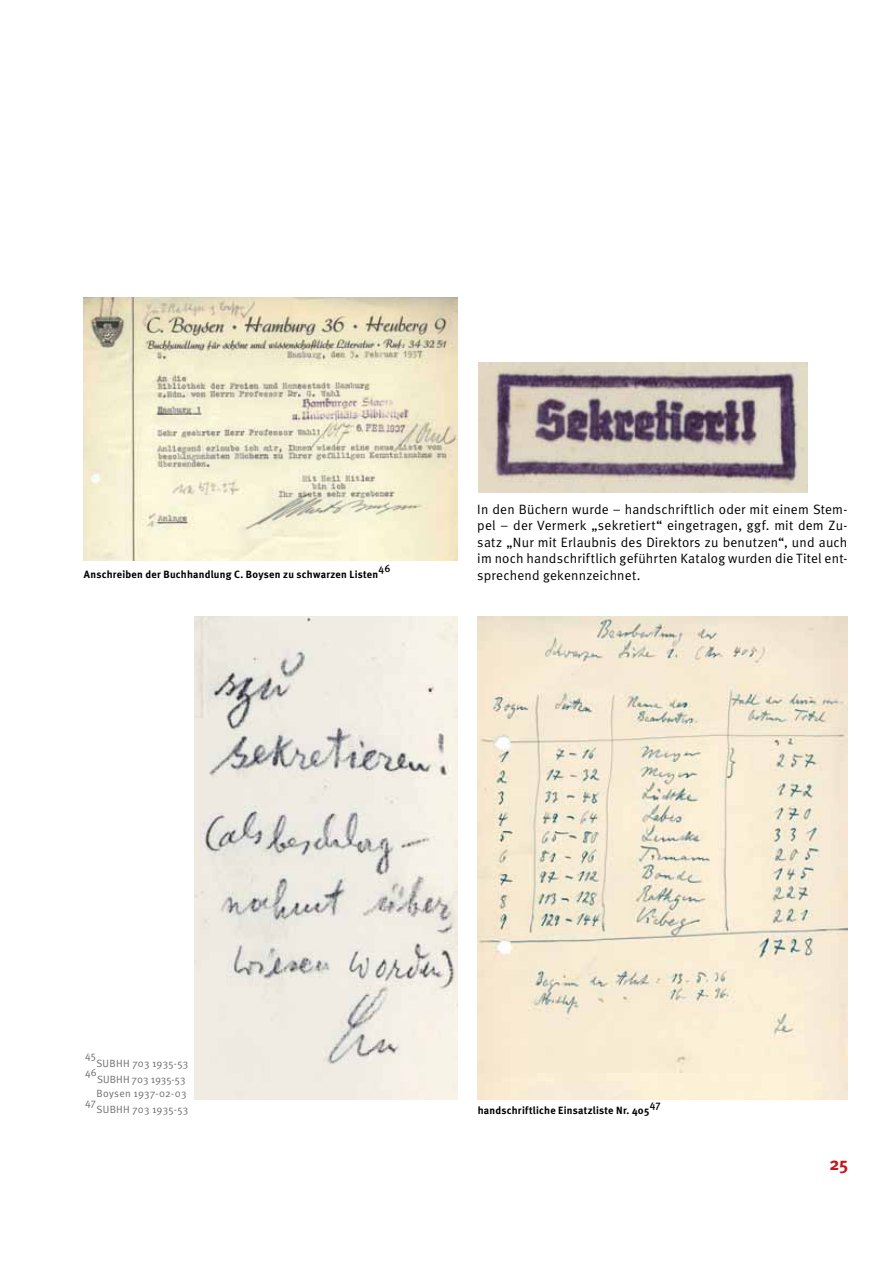
<style>
.page{position:relative;width:893px;height:1263px;background:#fff}
.page>*{position:absolute;margin:0;border:0;box-sizing:border-box;transform-origin:0 0}
.t1{font:700 18px "Meta";color:#c4161c}
.t2{font:13.5px/16.5px "Meta Normal";letter-spacing:.015em;color:#000;text-align:justify}
.t3{font:700 10.5px "Meta";letter-spacing:.025em;color:#000}
.t4{font:10.5px/9px "Meta Normal";letter-spacing:.025em;color:#6d6e71}
.t5{font:500 10.5px "Meta";color:#000}
</style>
<div class="page">
<img style="left:479px;top:363px;width:329px;height:129px">
<img style="left:84px;top:298px;width:374px;height:262px">
<img style="left:477px;top:617px;width:371px;height:482px">
<img style="left:194px;top:617px;width:264px;height:482px">
<p class="t5" style="left:378px;top:562px;width:13px">46</p>
<p class="t3" style="left:84px;top:568px;width:296px">Anschreiben der Buchhandlung C. Boysen zu schwarzen Listen</p>
<p class="t2" style="left:477px;top:501px;width:372px">In den Büchern wurde – handschriftlich oder mit einem Stem&shy;pel – der Vermerk „sekretiert“ eingetragen, ggf. mit dem Zu&shy;satz „Nur mit Erlaubnis des Direktors zu benutzen“, und auch im noch handschriftlich geführten Katalog wurden die Titel ent&shy;sprechend gekennzeichnet.</p>
<p class="t4" style="left:85px;top:1051px;width:12px">45</p>
<p class="t4" style="left:85px;top:1058px;width:105px;text-indent:11px">SUBHH 703 1935-53<br>46</p>
<p class="t4" style="left:97px;top:1072px;width:92px;line-height:13.5px">SUBHH 703 1935-53<br>Boysen 1937-02-03</p>
<p class="t4" style="left:85px;top:1097px;width:12px">47</p>
<p class="t4" style="left:96px;top:1105px;width:93px">SUBHH 703 1935-53</p>
<p class="t3" style="left:478px;top:1104px;width:173px">handschriftliche Einsatzliste Nr. 405</p>
<p class="t5" style="left:650px;top:1098px;width:12px">47</p>
<h1 class="t1" style="left:829px;top:1152px;width:20px">25</h1>
</div>
